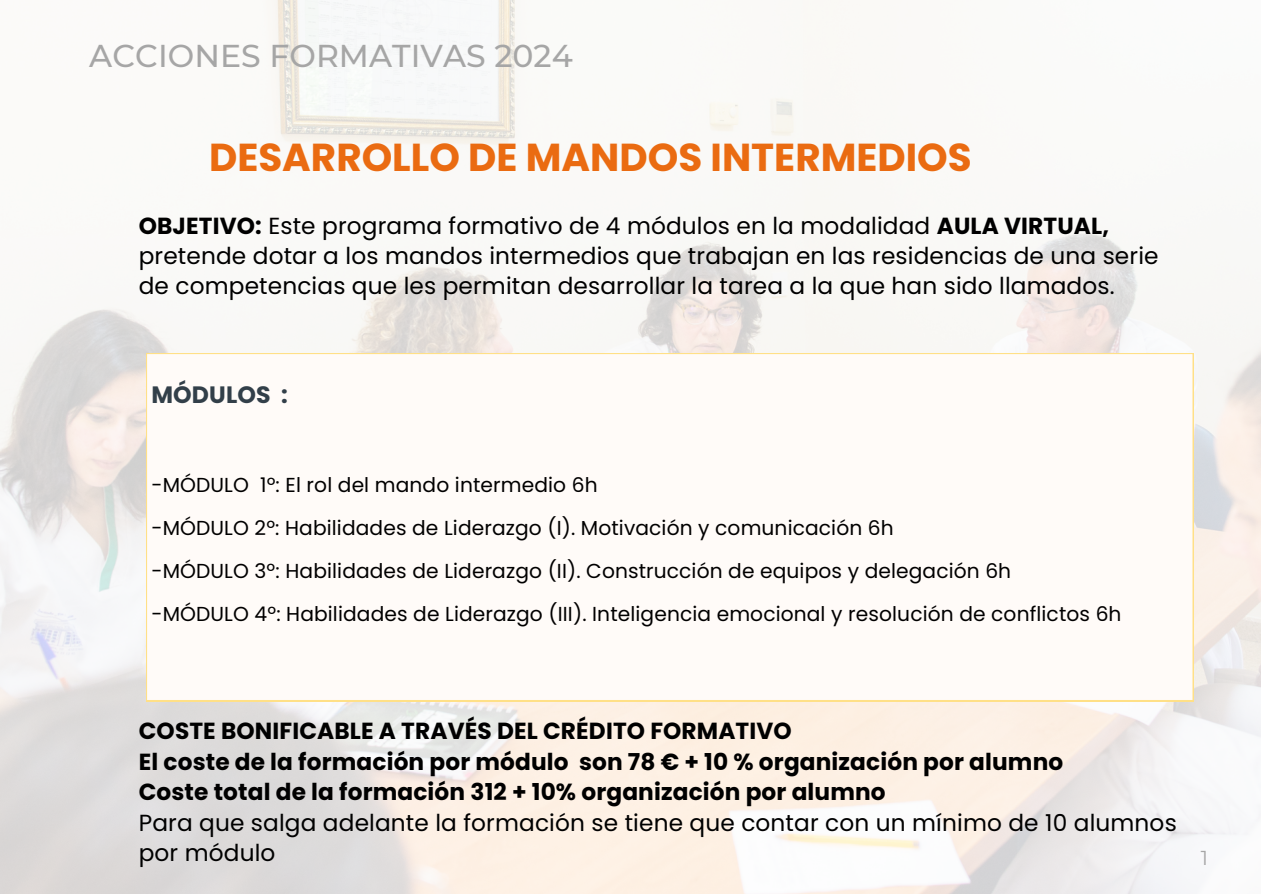
<style>
.page{position:relative;width:1263px;height:894px;background:#fff}
.page>*{position:absolute;margin:0;border:0;box-sizing:border-box;transform-origin:0 0}
.t1{font:700 38.85px "Poppins";color:#ea6b11}
.t2{font:500 31.5px "Montserrat";color:#a6a6a6}
.t3{font:700 23.7px "Poppins";letter-spacing:.005em;color:#323f49}
.t4{font:700 23.25px/30.3px "Poppins";letter-spacing:.005em;color:#000}
.t5{font:23.25px/30.3px "Poppins";letter-spacing:.005em;color:#000}
.t6{font:20.25px "Poppins";letter-spacing:.005em;color:#000}
.t7{font:20.1px "Montserrat";color:#a6a6a6}
.s1{font-weight:700}
.s2{font-weight:400}
</style>
<div class="page">
<img style="left:0;top:0;width:1260px;height:893px">
<div style="left:146px;top:353px;width:1047px;height:347px;background:#fffbf8"></div>
<div style="left:145px;top:352px;width:1050px;height:350px;border:2px solid #ffe087"></div>
<p class="t2" style="left:89px;top:37px;width:485px">ACCIONES FORMATIVAS 2024</p>
<p class="t1" style="left:209px;top:130px;width:764px">DESARROLLO DE MANDOS INTERMEDIOS</p>
<h3 class="t5" style="left:139px;top:210px;width:1021px"><span class="s1">OBJETIVO:</span> Este programa formativo de 4 módulos en la modalidad <span class="s1">AULA VIRTUAL, </span>pretende dotar a los mandos intermedios que trabajan en las residencias de una serie de competencias que les permitan desarrollar la tarea a la que han sido llamados.</h3>
<p class="t3" style="left:151px;top:377px;width:138px">MÓDULOS :</p>
<p class="t6" style="left:151px;top:471px;width:448px">-MÓDULO 1º: El rol del mando intermedio 6h</p>
<h2 class="t6" style="left:151px;top:513px;width:744px">-MÓDULO 2º: Habilidades de Liderazgo (I). Motivación y comunicación 6h</h2>
<h1 class="t6" style="left:151px;top:556px;width:861px">-MÓDULO 3º: Habilidades de Liderazgo (II). Construcción de equipos y delegación 6h</h1>
<h4 class="t6" style="left:151px;top:599px;width:972px">-MÓDULO 4º: Habilidades de Liderazgo (III). Inteligencia emocional y resolución de conflictos 6h</h4>
<p class="t4" style="left:139px;top:715px;width:1039px">COSTE BONIFICABLE A TRAVÉS DEL CRÉDITO FORMATIVO<br>El coste de la formación por módulo son 78 € + 10 % organización por alumno<br>Coste total de la formación 312 + 10% organización por alumno<br><span class="s2">Para que salga adelante la formación se tiene que contar con un mínimo de 10 alumnos por módulo</span></p>
<h4 class="t7" style="left:1201px;top:845px;width:9px">1</h4>
</div>
